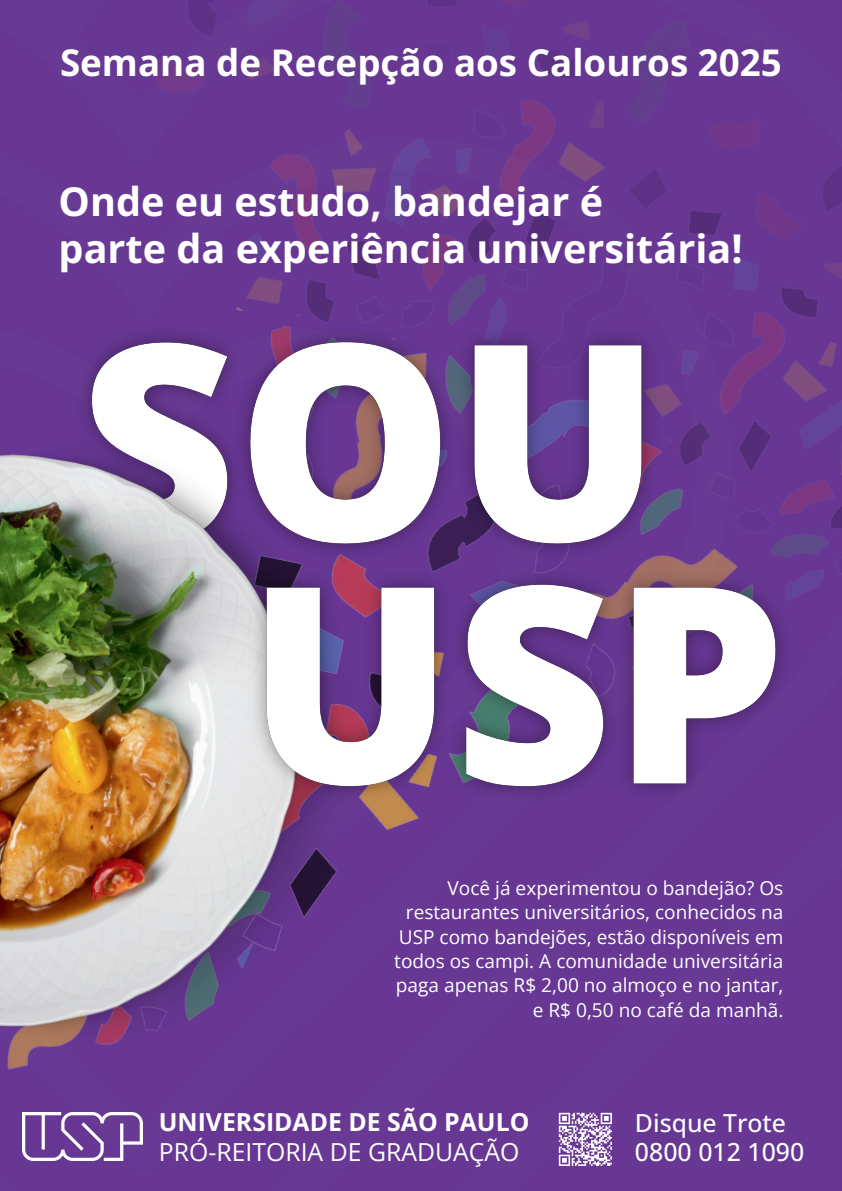
<style>
.page{position:relative;width:842px;height:1191px;background:#fff}
.page>*{position:absolute;margin:0;border:0;box-sizing:border-box;transform-origin:0 0}
.t1{font:700 39.6px/46.7px "Open Sans";color:#fff}
.t2{font:700 36.8px "Open Sans";color:#fff}
.t3{font:500 24.9px/29.7px "Open Sans";color:#fff}
.t4{font:24.8px "Open Sans";color:#fff}
.t5{font:700 24.8px "Open Sans";color:#fff}
.t6{font:19.1px/24.4px "Open Sans";color:#fff;text-align:right}
</style>
<div class="page">
<div style="left:0;top:0;width:842px;height:1190px;background:#673793"></div>
<div style="left:0;top:134px;width:732px;height:1040px;background:#673793"></div>
<div style="left:481px;top:864px;width:115px;height:152px;background:#673793"></div>
<img style="left:83px;top:0;width:759px;height:595px">
<img style="left:60px;top:248px;width:611px;height:242px">
<img style="left:0;top:307px;width:481px;height:873px">
<img style="left:551px;top:1104px;width:68px;height:69px">
<img style="left:237px;top:490px;width:569px;height:374px">
<h2 class="t2" style="left:60px;top:36px;width:723px">Semana de Recepção aos Calouros 2025</h2>
<h1 class="t1" style="left:59px;top:178px;width:686px">Onde eu estudo, bandejar é<br>parte da experiência universitária!</h1>
<p class="t6" style="left:394px;top:875px;width:391px">Você já experimentou o bandejão? Os restaurantes universitários, conhecidos na USP como bandejões, estão disponíveis em todos os campi. A comunidade universitária paga apenas R$ 2,00 no almoço e no jantar, e R$ 0,50 no café da manhã.</p>
<p class="t5" style="left:159px;top:1104px;width:372px">UNIVERSIDADE DE SÃO PAULO</p>
<p class="t4" style="left:159px;top:1134px;width:362px">PRÓ-REITORIA DE GRADUAÇÃO</p>
<h3 class="t3" style="left:635px;top:1106px;width:171px">Disque Trote<br>0800 012 1090</h3>
</div>
